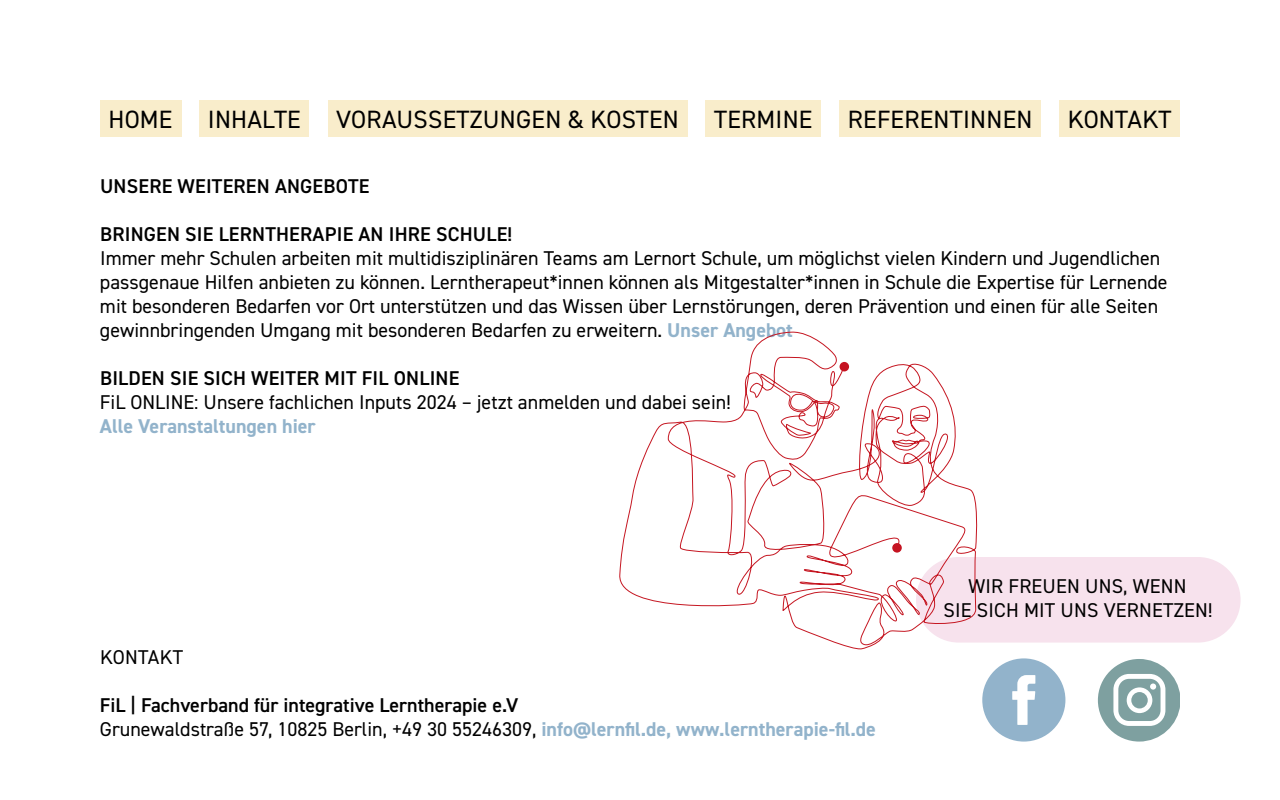
<style>
.page{position:relative;width:1280px;height:800px;background:#fff}
.page>*{position:absolute;margin:0;border:0;box-sizing:border-box;transform-origin:0 0}
.t1{font:25.1px "DIN2014";letter-spacing:.01em;color:#000}
.t2{font:20px/24px "DIN2014";color:#000}
.t3{font:600 20px/24px "DIN2014";letter-spacing:.01em;color:#000}
.t4{font:700 20px "DIN2014";color:#92b3cb}
.s1{font-weight:700;color:#92b3cb}
.s2{font-weight:400}
</style>
<div class="page">
<div style="left:100px;top:100px;width:81px;height:36px;background:#f9edcb"></div>
<div style="left:199px;top:100px;width:110px;height:36px;background:#f9edcb"></div>
<div style="left:328px;top:100px;width:359px;height:36px;background:#f9edcb"></div>
<div style="left:706px;top:100px;width:115px;height:36px;background:#f9edcb"></div>
<div style="left:839px;top:100px;width:202px;height:36px;background:#f9edcb"></div>
<div style="left:1059px;top:100px;width:121px;height:36px;background:#f9edcb"></div>
<div style="left:916px;top:557px;width:325px;height:86px;background:#f7e2ed;border-radius:43px"></div>
<div style="left:982px;top:658px;width:83px;height:84px;background:#92b3cb;border-radius:50%"></div>
<svg style="left:1012px;top:675px;width:23px;height:50px"></svg>
<svg style="left:1098px;top:659px;width:82px;height:83px"></svg>
<svg style="left:619px;top:331px;width:360px;height:319px"></svg>
<div style="left:840px;top:362px;width:9px;height:9px;background:#c51321;border-radius:50%"></div>
<div style="left:892px;top:543px;width:10px;height:10px;background:#c51321;border-radius:50%"></div>
<p class="t1" style="left:108px;top:104px;width:66px">HOME</p>
<p class="t1" style="left:208px;top:104px;width:94px">INHALTE</p>
<p class="t1" style="left:336px;top:104px;width:344px">VORAUSSETZUNGEN &amp; KOSTEN</p>
<p class="t1" style="left:714px;top:104px;width:100px">TERMINE</p>
<p class="t1" style="left:848px;top:104px;width:186px">REFERENTINNEN</p>
<p class="t1" style="left:1068px;top:104px;width:105px">KONTAKT</p>
<p class="t3" style="left:100px;top:174px;width:271px">UNSERE WEITEREN ANGEBOTE</p>
<p class="t3" style="left:100px;top:222px;width:414px">BRINGEN SIE LERNTHERAPIE AN IHRE SCHULE!</p>
<p class="t2" style="left:100px;top:246px;width:1069px">Immer mehr Schulen arbeiten mit multidisziplinären Teams am Lernort Schule, um möglichst vielen Kindern und Jugendlichen passgenaue Hilfen anbieten zu können. Lerntherapeut*innen können als Mitgestalter*innen in Schule die Expertise für Lernende mit besonderen Bedarfen vor Ort unterstützen und das Wissen über Lernstörungen, deren Prävention und einen für alle Seiten gewinnbringenden Umgang mit besonderen Bedarfen zu erweitern. <span class="s1">Unser Angebot</span></p>
<p class="t3" style="left:100px;top:366px;width:361px">BILDEN SIE SICH WEITER MIT FIL ONLINE</p>
<p class="t2" style="left:100px;top:390px;width:632px">FiL ONLINE: Unsere fachlichen Inputs 2024 – jetzt anmelden und dabei sein!</p>
<p class="t4" style="left:100px;top:413px;width:217px">Alle Veranstaltungen hier</p>
<p class="t2" style="left:100px;top:645px;width:84px">KONTAKT</p>
<p class="t3" style="left:100px;top:693px;width:778px">FiL | Fachverband für integrative Lerntherapie e.V<br><span class="s2">Grunewaldstraße 57, 10825 Berlin, +49 30 55246309,</span> <span class="s1">info@lernfil.de, www.lerntherapie-fil.de</span></p>
<p class="t2" style="left:944px;top:573px;width:270px;text-align:center">WIR FREUEN UNS, WENN<br>SIE SICH MIT UNS VERNETZEN!</p>
</div>
